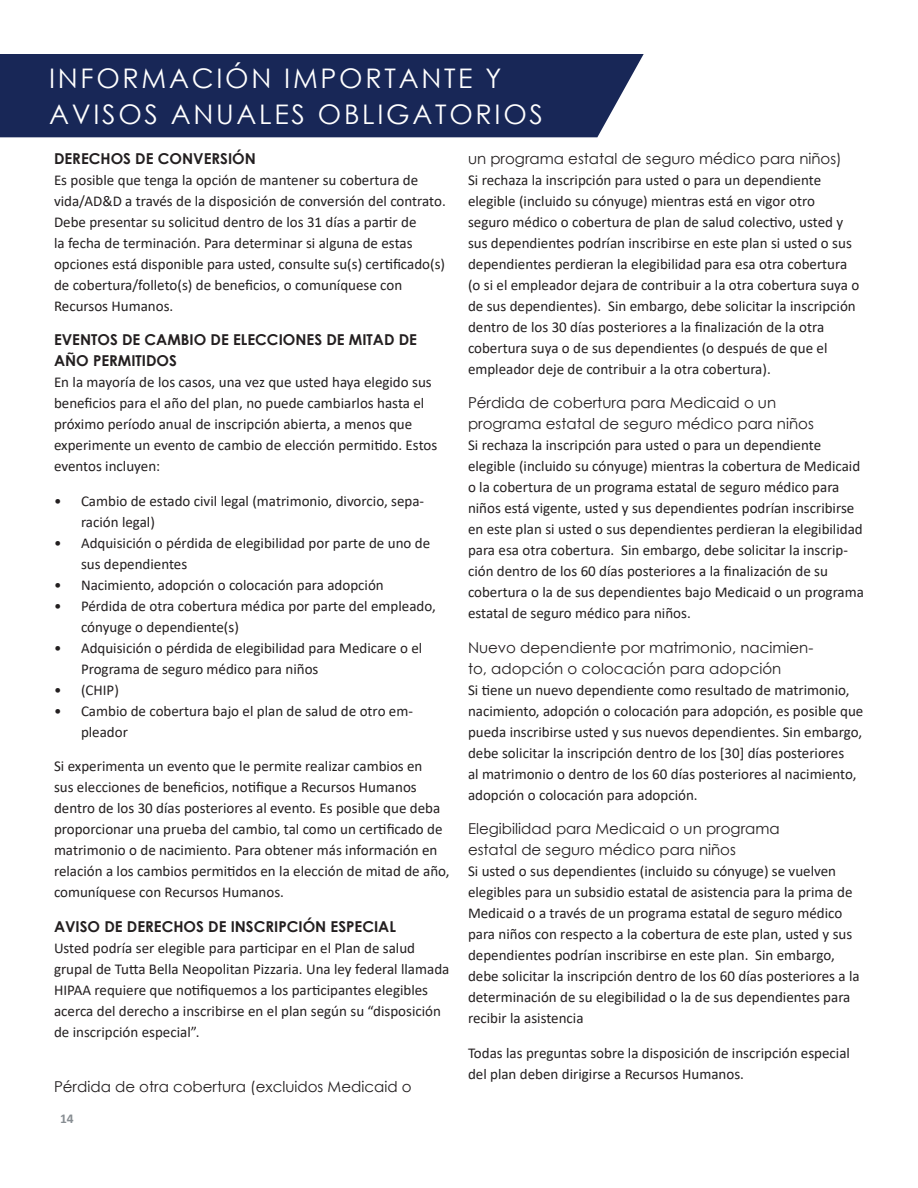
<style>
.page{position:relative;width:918px;height:1188px;background:#fff}
.page>*{position:absolute;margin:0;border:0;box-sizing:border-box;transform-origin:0 0}
.t1{font:27px "Century Gothic";letter-spacing:.1em;color:#fff}
.t2{font:15px/21px "Calibri";color:#231f20}
.t3{font:15px "Century Gothic";color:#231f20}
.t4{font:700 13.5px "Calibri";color:#878d92}
.s1{font-family:"Century Gothic";font-weight:700}
.s2{font-family:"Century Gothic"}
</style>
<div class="page">
<div style="left:0;top:54px;width:644px;height:83px;background:#182757"></div>
<p class="t1" style="left:49px;top:59px;width:454px">INFORMACIÓN IMPORTANTE Y</p>
<p class="t1" style="left:49px;top:95px;width:495px">AVISOS ANUALES OBLIGATORIOS</p>
<p class="t2" style="left:54px;top:148px;width:393px"><span class="s1">DERECHOS DE CONVERSIÓN<br></span>Es posible que tenga la opción de mantener su cobertura de vida/AD&amp;D a través de la disposición de conversión del contrato.<br>Debe presentar su solicitud dentro de los 31 días a partir de<br>la fecha de terminación. Para determinar si alguna de estas opciones está disponible para usted, consulte su(s) certificado(s) de cobertura/folleto(s) de beneficios, o comuníquese con Recursos Humanos.</p>
<p class="t2" style="left:54px;top:329px;width:385px"><span class="s1">EVENTOS DE CAMBIO DE ELECCIONES DE MITAD DE AÑO PERMITIDOS<br></span>En la mayoría de los casos, una vez que usted haya elegido sus beneficios para el año del plan, no puede cambiarlos hasta el próximo período anual de inscripción abierta, a menos que experimente un evento de cambio de elección permitido. Estos eventos incluyen:</p>
<p class="t2" style="left:81px;top:490px;width:345px;text-indent:-27px">• Cambio de estado civil legal (matrimonio, divorcio, sepa&shy;ración legal)</p>
<p class="t2" style="left:81px;top:532px;width:351px;text-indent:-27px">• Adquisición o pérdida de elegibilidad por parte de uno de sus dependientes</p>
<p class="t2" style="left:54px;top:574px;width:331px">• Nacimiento, adopción o colocación para adopción</p>
<p class="t2" style="left:81px;top:595px;width:356px;text-indent:-27px">• Pérdida de otra cobertura médica por parte del empleado, cónyuge o dependiente(s)</p>
<p class="t2" style="left:81px;top:637px;width:343px;text-indent:-27px">• Adquisición o pérdida de elegibilidad para Medicare o el<br>Programa de seguro médico para niños</p>
<p class="t2" style="left:54px;top:679px;width:66px">• (CHIP)</p>
<p class="t2" style="left:81px;top:700px;width:334px;text-indent:-27px">• Cambio de cobertura bajo el plan de salud de otro em&shy;pleador</p>
<p class="t2" style="left:54px;top:755px;width:397px">Si experimenta un evento que le permite realizar cambios en<br>sus elecciones de beneficios, notifique a Recursos Humanos dentro de los 30 días posteriores al evento. Es posible que deba proporcionar una prueba del cambio, tal como un certificado de matrimonio o de nacimiento. Para obtener más información en relación a los cambios permitidos en la elección de mitad de año, comuníquese con Recursos Humanos.</p>
<p class="t2" style="left:54px;top:916px;width:397px"><span class="s1">AVISO DE DERECHOS DE INSCRIPCIÓN ESPECIAL<br></span>Usted podría ser elegible para participar en el Plan de salud grupal de Tutta Bella Neopolitan Pizzaria. Una ley federal llamada HIPAA requiere que notifiquemos a los participantes elegibles acerca del derecho a inscribirse en el plan según su “disposición de inscripción especial”.</p>
<p class="t2" style="left:468px;top:148px;width:393px"><span class="s2">un programa estatal de seguro médico para niños)<br></span>Si rechaza la inscripción para usted o para un dependiente elegible (incluido su cónyuge) mientras está en vigor otro seguro médico o cobertura de plan de salud colectivo, usted y sus dependientes podrían inscribirse en este plan si usted o sus dependientes perdieran la elegibilidad para esa otra cobertura (o si el empleador dejara de contribuir a la otra cobertura suya o de sus dependientes). Sin embargo, debe solicitar la inscripción dentro de los 30 días posteriores a la finalización de la otra cobertura suya o de sus dependientes (o después de que el empleador deje de contribuir a la otra cobertura).</p>
<p class="t2" style="left:468px;top:392px;width:397px"><span class="s2">Pérdida de cobertura para Medicaid o un<br>programa estatal de seguro médico para niños<br></span>Si rechaza la inscripción para usted o para un dependiente elegible (incluido su cónyuge) mientras la cobertura de Medicaid o la cobertura de un programa estatal de seguro médico para niños está vigente, usted y sus dependientes podrían inscribirse en este plan si usted o sus dependientes perdieran la elegibilidad para esa otra cobertura. Sin embargo, debe solicitar la inscrip&shy;ción dentro de los 60 días posteriores a la finalización de su cobertura o la de sus dependientes bajo Medicaid o un programa estatal de seguro médico para niños.</p>
<p class="t2" style="left:468px;top:637px;width:397px"><span class="s2">Nuevo dependiente por matrimonio, nacimien-<br>to, adopción o colocación para adopción<br></span>Si tiene un nuevo dependiente como resultado de matrimonio, nacimiento, adopción o colocación para adopción, es posible que pueda inscribirse usted y sus nuevos dependientes. Sin embargo, debe solicitar la inscripción dentro de los [30] días posteriores<br>al matrimonio o dentro de los 60 días posteriores al nacimiento, adopción o colocación para adopción.</p>
<p class="t2" style="left:468px;top:818px;width:393px"><span class="s2">Elegibilidad para Medicaid o un programa<br>estatal de seguro médico para niños<br></span>Si usted o sus dependientes (incluido su cónyuge) se vuelven elegibles para un subsidio estatal de asistencia para la prima de Medicaid o a través de un programa estatal de seguro médico para niños con respecto a la cobertura de este plan, usted y sus dependientes podrían inscribirse en este plan. Sin embargo, debe solicitar la inscripción dentro de los 60 días posteriores a la determinación de su elegibilidad o la de sus dependientes para recibir la asistencia</p>
<p class="t2" style="left:468px;top:1042px;width:384px">Todas las preguntas sobre la disposición de inscripción especial del plan deben dirigirse a Recursos Humanos.</p>
<p class="t3" style="left:54px;top:1076px;width:359px">Pérdida de otra cobertura (excluidos Medicaid o</p>
<p class="t4" style="left:60px;top:1109px;width:15px">14</p>
</div>
